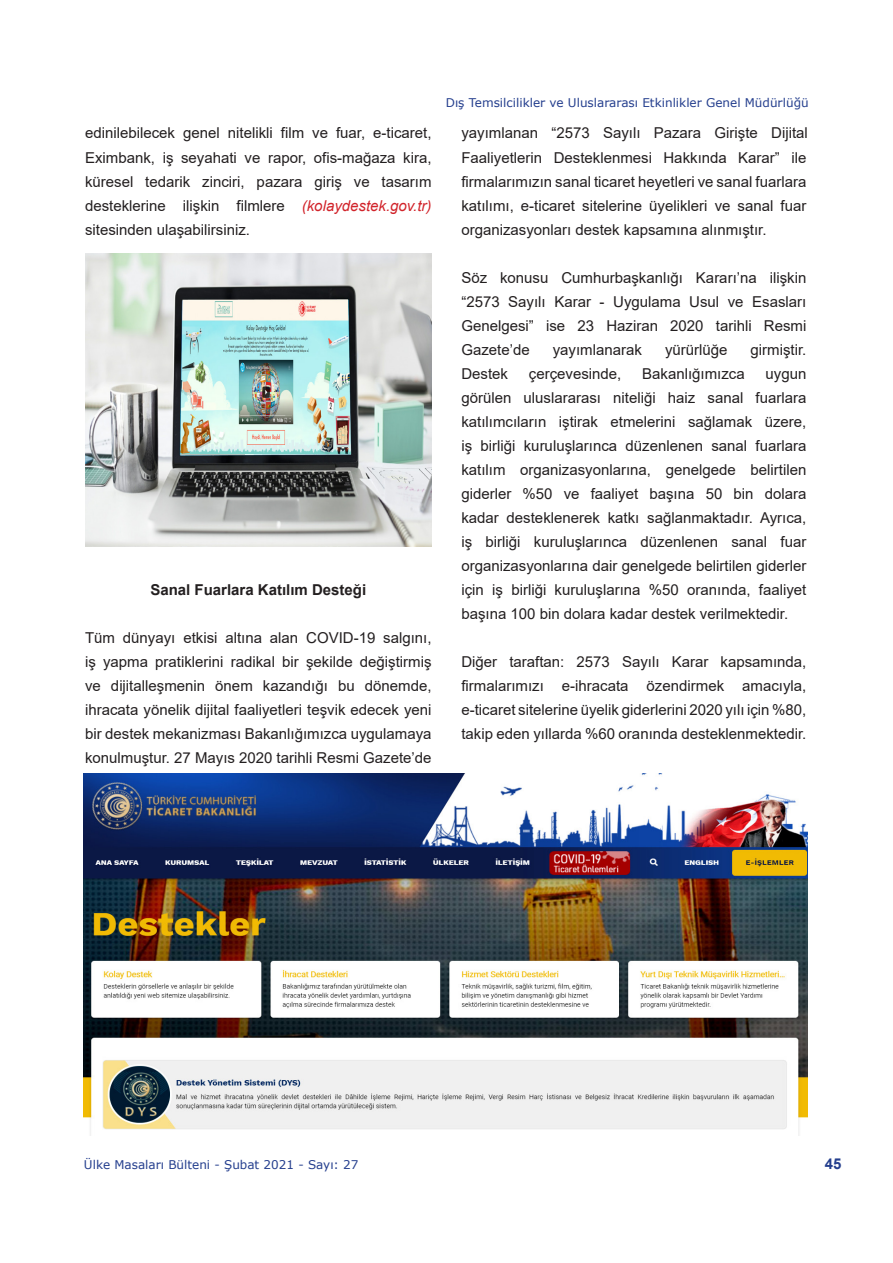
<style>
.page{position:relative;width:893px;height:1263px;background:#fff}
.page>*{position:absolute;margin:0;border:0;box-sizing:border-box;transform-origin:0 0}
.t1{font:15px/24px "Arial";color:#231f20;text-align:justify}
.t2{font:700 15px "Arial";color:#231f20}
.t3{font:700 15px "Arial";color:#253f8e}
.t4{font:12px "Verdana";color:#253f8e}
.s1{font-style:italic;color:#d1232a}
</style>
<div class="page">
<img style="left:85px;top:253px;width:347px;height:293px">
<img style="left:84px;top:774px;width:724px;height:361px">
<p class="t1" style="left:85px;top:121px;width:348px">edinilebilecek genel nitelikli film ve fuar, e-ticaret, Eximbank, iş seyahati ve rapor, ofis-mağaza kira, küresel tedarik zinciri, pazara giriş ve tasarım desteklerine ilişkin filmlere <span class="s1">(kolaydestek.gov.tr) </span>sitesinden ulaşabilirsiniz.</p>
<p class="t2" style="left:150px;top:579px;width:217px">Sanal Fuarlara Katılım Desteği</p>
<p class="t1" style="left:85px;top:625px;width:348px">Tüm dünyayı etkisi altına alan COVID-19 salgını, iş yapma pratiklerini radikal bir şekilde değiştirmiş ve dijitalleşmenin önem kazandığı bu dönemde, ihracata yönelik dijital faaliyetleri teşvik edecek yeni bir destek mekanizması Bakanlığımızca uygulamaya konulmuştur. 27 Mayıs 2020 tarihli Resmi Gazete’de</p>
<p class="t4" style="left:446px;top:94px;width:364px">Dış Temsilcilikler ve Uluslararası Etkinlikler Genel Müdürlüğü</p>
<p class="t1" style="left:461px;top:121px;width:348px">yayımlanan “2573 Sayılı Pazara Girişte Dijital Faaliyetlerin Desteklenmesi Hakkında Karar” ile firmalarımızın sanal ticaret heyetleri ve sanal fuarlara katılımı, e-ticaret sitelerine üyelikleri ve sanal fuar organizasyonları destek kapsamına alınmıştır.</p>
<p class="t1" style="left:461px;top:265px;width:346px">Söz konusu Cumhurbaşkanlığı Kararı’na ilişkin “2573 Sayılı Karar - Uygulama Usul ve Esasları Genelgesi” ise 23 Haziran 2020 tarihli Resmi Gazete’de</p>
<p class="t1" style="left:553px;top:337px;width:91px">yayımlanarak</p>
<p class="t1" style="left:665px;top:337px;width:64px">yürürlüğe</p>
<p class="t1" style="left:751px;top:337px;width:57px">girmiştir.</p>
<p class="t1" style="left:461px;top:361px;width:48px">Destek</p>
<p class="t1" style="left:529px;top:361px;width:94px">çerçevesinde,</p>
<p class="t1" style="left:642px;top:361px;width:104px">Bakanlığımızca</p>
<p class="t1" style="left:461px;top:361px;width:347px;text-indent:304px">uygun görülen uluslararası niteliği haiz sanal fuarlara katılımcıların iştirak etmelerini sağlamak üzere, iş birliği kuruluşlarınca düzenlenen sanal fuarlara katılım organizasyonlarına, genelgede belirtilen giderler %50 ve faaliyet başına 50 bin dolara kadar desteklenerek katkı sağlanmaktadır. Ayrıca, iş birliği kuruluşlarınca düzenlenen sanal fuar organizasyonlarına dair genelgede belirtilen giderler için iş birliği kuruluşlarına %50 oranında, faaliyet başına 100 bin dolara kadar destek verilmektedir.</p>
<p class="t1" style="left:461px;top:649px;width:347px">Diğer taraftan: 2573 Sayılı Karar kapsamında, firmalarımızı e-ihracata özendirmek amacıyla, e-ticaret sitelerine üyelik giderlerini 2020 yılı için %80, takip eden yıllarda %60 oranında desteklenmektedir.</p>
<p class="t4" style="left:84px;top:1157px;width:276px">Ülke Masaları Bülteni - Şubat 2021 - Sayı: 27</p>
<p class="t3" style="left:825px;top:1153px;width:18px">45</p>
</div>
